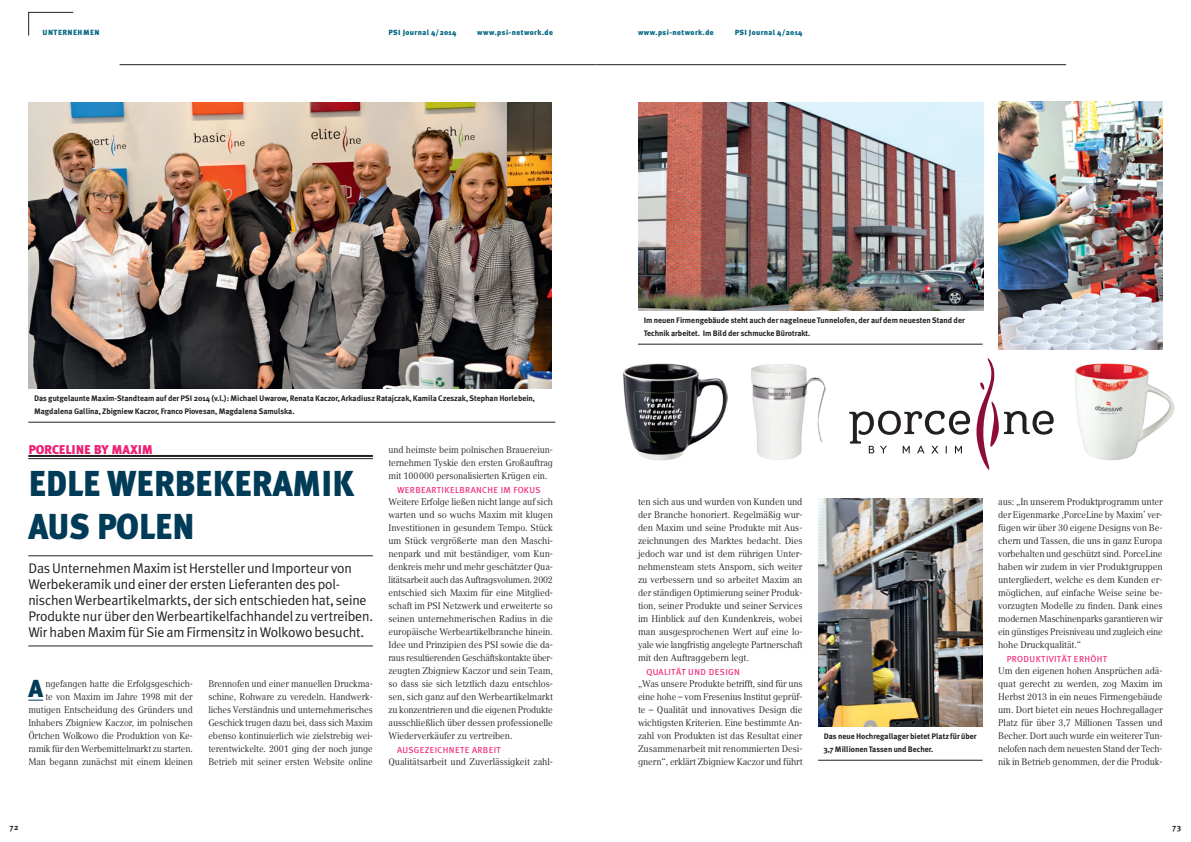
<style>
.page{position:relative;width:1191px;height:842px;background:#fff}
.page>*{position:absolute;margin:0;border:0;box-sizing:border-box;transform-origin:0 0}
.t1{font:900 36px/43.2px "Meta Plus";letter-spacing:-.01em;color:#003b57;scale:.93 1}
.t2{font:900 24.6px "Meta Plus";color:#003b57}
.t3{font:14px/16px "Meta Plus Normal";letter-spacing:-.01em;color:#231f20}
.t4{font:900 12.7px "Meta Plus";letter-spacing:-.01em;color:#ee2174}
.t5{font:9.5px/13px "Compatil Text LT";letter-spacing:-.01em;color:#231f20;text-align:justify;scale:.96 1}
.t6{font:9.5px/13px "Compatil Text LT";letter-spacing:-.01em;color:#231f20;text-align:justify;scale:.95 1}
.t7{font:9.5px/13px "Compatil Text LT";letter-spacing:-.01em;color:#231f20;text-align:justify;scale:.94 1}
.t8{font:8.7px "Meta Plus";letter-spacing:.035em;color:#ee2174}
.t9{font:700 8px/13px "Meta Plus";color:#231f20}
.t10{font:900 7.5px "Meta Plus";letter-spacing:.06em;color:#086a87}
</style>
<div class="page">
<img style="left:998px;top:102px;width:164px;height:247px">
<hr style="left:120px;top:64px;width:475px;height:1px;background:#231f20">
<svg style="left:28px;top:12px;width:46px;height:24px"></svg>
<hr style="left:595px;top:64px;width:471px;height:1px;background:#231f20">
<svg style="left:28px;top:700px;width:15px;height:1px"></svg>
<hr style="left:28px;top:455px;width:345px;height:2px;background:#231f20">
<hr style="left:28px;top:458px;width:345px;height:1px;background:#231f20">
<hr style="left:28px;top:555px;width:345px;height:1px;background:#231f20">
<hr style="left:28px;top:646px;width:345px;height:1px;background:#231f20">
<img style="left:29px;top:102px;width:522px;height:286px">
<img style="left:623px;top:363px;width:104px;height:97px">
<img style="left:751px;top:364px;width:75px;height:96px">
<img style="left:1075px;top:363px;width:100px;height:97px">
<svg style="left:849px;top:411px;width:121px;height:42px"></svg>
<svg style="left:976px;top:358px;width:77px;height:112px"></svg>
<img style="left:818px;top:499px;width:164px;height:227px">
<img style="left:638px;top:102px;width:345px;height:208px">
<hr style="left:28px;top:422px;width:527px;height:1px;background:#231f20">
<hr style="left:818px;top:760px;width:164px;height:1px;background:#231f20">
<hr style="left:638px;top:344px;width:344px;height:1px;background:#231f20">
<p class="t10" style="left:43px;top:28px;width:59px">UNTERNEHMEN</p>
<p class="t10" style="left:388px;top:28px;width:69px">PSI JOURNAL 4/2014</p>
<p class="t10" style="left:477px;top:28px;width:77px">WWW.PSI-NETWORK.DE</p>
<p class="t10" style="left:638px;top:28px;width:77px">WWW.PSI-NETWORK.DE</p>
<p class="t10" style="left:734px;top:28px;width:69px">PSI JOURNAL 4/2014</p>
<p class="t9" style="left:34px;top:392px;width:502px">Das gutgelaunte Maxim-Standteam auf der PSI 2014 (v.l.): Michael Uwarow, Renata Kaczor, Arkadiusz Ratajczak, Kamila Czeszak, Stephan Horlebein,<br>Magdalena Gallina, Zbigniew Kaczor, Franco Piovesan, Magdalena Samulska.</p>
<h3 class="t4" style="left:28px;top:442px;width:126px">PORCELINE BY MAXIM</h3>
<h1 class="t1" style="left:28px;top:462px;width:352px">EDLE WERBEKERAMIK<br>AUS POLEN</h1>
<p class="t3" style="left:28px;top:560px;width:346px">Das Unternehmen Maxim ist Hersteller und Importeur von Werbekeramik und einer der ersten Lieferanten des pol&shy;nischen Werbeartikelmarkts, der sich entschieden hat, seine Produkte nur über den Werbeartikelfachhandel zu vertreiben.<br>Wir haben Maxim für Sie am Firmensitz in Wolkowo besucht.</p>
<h2 class="t2" style="left:28px;top:674px;width:16px">A</h2>
<p class="t7" style="left:28px;top:677px;width:176px;text-align:right">ngefangen hatte die Erfolgsgeschich-<br>te von Maxim im Jahre 1998 mit der mutigen Entscheidung des Gründers und Inhabers Zbigniew Kaczor, im polnischen Örtchen Wolkowo die Produktion von Ke&shy;ramik für den Werbemittelmarkt zu starten.<br>Man begann zunächst mit einem kleinen</p>
<p class="t7" style="left:208px;top:677px;width:176px">Brennofen und einer manuellen Druckma&shy;schine, Rohware zu veredeln. Handwerk&shy;liches Verständnis und unternehmerisches Geschick trugen dazu bei, dass sich Maxim ebenso kontinuierlich wie zielstrebig wei&shy;terentwickelte. 2001 ging der noch junge Betrieb mit seiner ersten Website online</p>
<p class="t7" style="left:388px;top:443px;width:176px">und heimste beim polnischen Brauereiun&shy;ternehmen Tyskie den ersten Großauftrag mit 100000 personalisierten Krügen ein.</p>
<p class="t8" style="left:397px;top:485px;width:145px">WERBEARTIKELBRANCHE IM FOKUS</p>
<p class="t6" style="left:388px;top:495px;width:175px">Weitere Erfolge ließen nicht lange auf sich warten und so wuchs Maxim mit klugen Investitionen in gesundem Tempo. Stück um Stück vergrößerte man den Maschi&shy;nenpark und mit beständiger, vom Kun&shy;denkreis mehr und mehr geschätzter Qua&shy;litätsarbeit auch das Auftragsvolumen. 2002 entschied sich Maxim für eine Mitglied&shy;schaft im PSI Netzwerk und erweiterte so seinen unternehmerischen Radius in die europäische Werbeartikelbranche hinein.<br>Idee und Prinzipien des PSI sowie die da&shy;raus resultierenden Geschäftskontakte über&shy;zeugten Zbigniew Kaczor und sein Team, so dass sie sich letztlich dazu entschlos&shy;sen, sich ganz auf den Werbeartikelmarkt zu konzentrieren und die eigenen Produkte ausschließlich über dessen professionelle Wiederverkäufer zu vertreiben.</p>
<p class="t8" style="left:397px;top:745px;width:106px">AUSGEZEICHNETE ARBEIT</p>
<p class="t5" style="left:388px;top:755px;width:173px">Qualitätsarbeit und Zuverlässigkeit zahl-</p>
<p class="t9" style="left:10px;top:821px;width:10px">72</p>
<p class="t9" style="left:643px;top:314px;width:323px">Im neuen Firmengebäude steht auch der nagelneue Tunnelofen, der auf dem neuesten Stand der<br>Technik arbeitet. Im Bild der schmucke Bürotrakt.</p>
<p class="t5" style="left:638px;top:495px;width:173px">ten sich aus und wurden von Kunden und der Branche honoriert. Regelmäßig wur&shy;den Maxim und seine Produkte mit Aus&shy;zeichnungen des Marktes bedacht. Dies jedoch war und ist dem rührigen Unter&shy;nehmensteam stets Ansporn, sich weiter zu verbessern und so arbeitet Maxim an der ständigen Optimierung seiner Produk&shy;tion, seiner Produkte und seiner Services im Hinblick auf den Kundenkreis, wobei man ausgesprochenen Wert auf eine lo&shy;yale wie langfristig angelegte Partnerschaft mit den Auftraggebern legt.</p>
<p class="t8" style="left:646px;top:667px;width:95px">QUALITÄT UND DESIGN</p>
<p class="t6" style="left:638px;top:677px;width:175px">„Was unsere Produkte betrifft, sind für uns eine hohe – vom Fresenius Institut geprüf&shy;te – Qualität und innovatives Design die wichtigsten Kriterien. Eine bestimmte An&shy;zahl von Produkten ist das Resultat einer Zusammenarbeit mit renommierten Desi&shy;gnern“, erklärt Zbigniew Kaczor und führt</p>
<p class="t9" style="left:823px;top:730px;width:154px">Das neue Hochregallager bietet Platz für über<br>3,7 Millionen Tassen und Becher.</p>
<p class="t5" style="left:998px;top:495px;width:173px">aus: „In unserem Produktprogramm unter der Eigenmarke ‚PorceLine by Maxim’ ver&shy;fügen wir über 30 eigene Designs von Be&shy;chern und Tassen, die uns in ganz Europa vorbehalten und geschützt sind. PorceLine haben wir zudem in vier Produktgruppen untergliedert, welche es dem Kunden er&shy;möglichen, auf einfache Weise seine be&shy;vorzugten Modelle zu finden. Dank eines modernen Maschinenparks garantieren wir ein günstiges Preisniveau und zugleich eine hohe Druckqualität.“</p>
<p class="t8" style="left:1006px;top:654px;width:102px">PRODUKTIVITÄT ERHÖHT</p>
<p class="t5" style="left:998px;top:664px;width:173px">Um den eigenen hohen Ansprüchen adä&shy;quat gerecht zu werden, zog Maxim im Herbst 2013 in ein neues Firmengebäude um. Dort bietet ein neues Hochregallager Platz für über 3,7 Millionen Tassen und Becher. Dort auch wurde ein weiterer Tun&shy;nelofen nach dem neuesten Stand der Tech&shy;nik in Betrieb genommen, der die Produk-</p>
<p class="t9" style="left:1172px;top:821px;width:10px">73</p>
</div>
